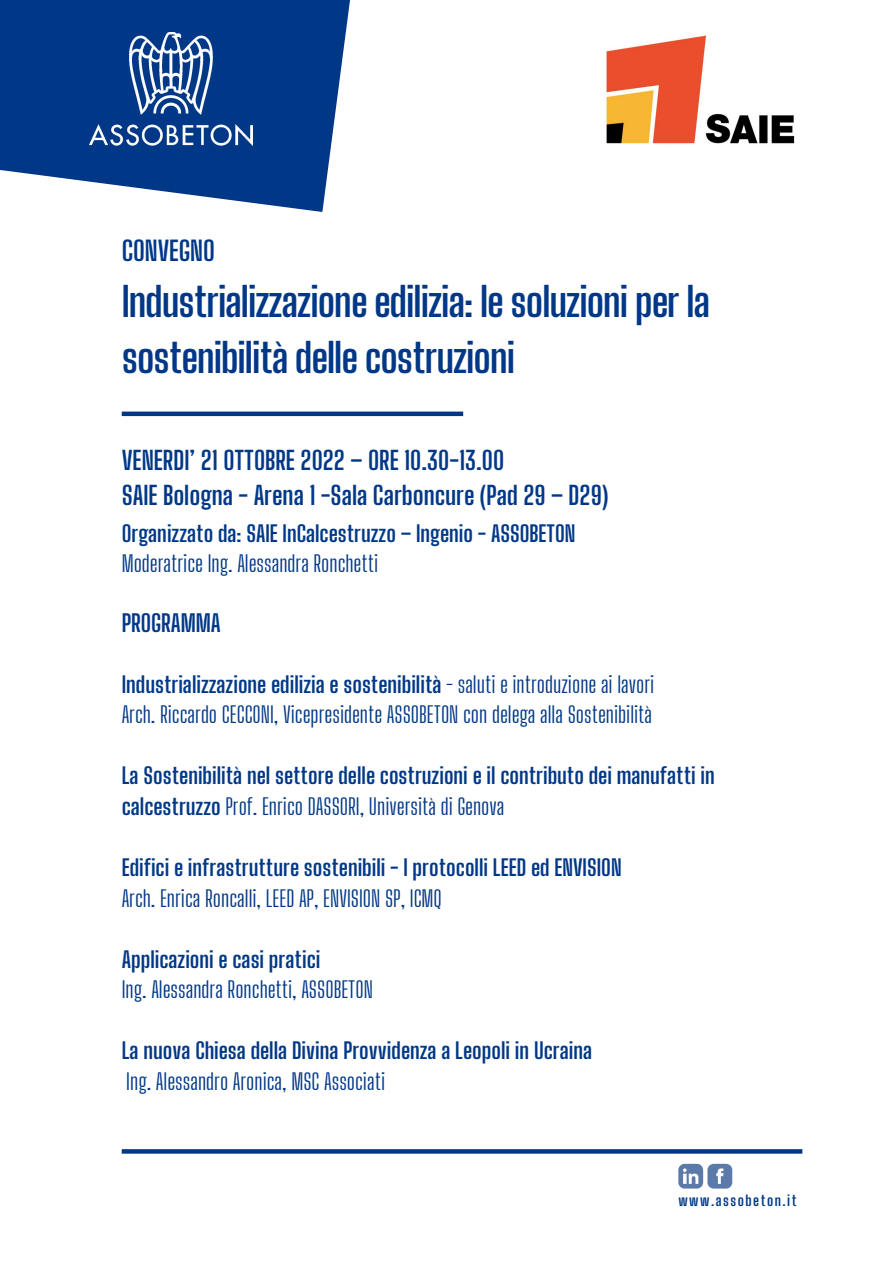
<style>
.page{position:relative;width:894px;height:1264px;background:#fff}
.page>*{position:absolute;margin:0;border:0;box-sizing:border-box;transform-origin:0 0}
.t1{font:700 40.35px/56.2px "Big Shoulders Display";letter-spacing:-.025em;color:#003887}
.t2{font:700 26.85px "Big Shoulders Display";color:#003887}
.t3{font:700 25.35px/35px "Big Shoulders Display";color:#003887}
.t4{font:700 23.55px "Big Shoulders Display";color:#003887}
.t5{font:700 22.2px/30.6px "Big Shoulders Display";color:#003887}
.t6{font:22.2px/30.6px "Big Shoulders Display";color:#003887}
.t7{font:700 14.4px "Big Shoulders Display";letter-spacing:.105em;color:#003887}
.s1{font-weight:700}
.s2{font-weight:400}
</style>
<div class="page">
<div style="left:122px;top:411px;width:341px;height:5px;background:#003887"></div>
<svg style="left:0;top:0;width:350px;height:212px;fill:#003887"></svg>
<img style="left:89px;top:33px;width:164px;height:113px">
<svg style="left:122px;top:1149px;width:680px;height:4px;background:#0a408c"></svg>
<img style="left:606px;top:35px;width:189px;height:109px">
<svg style="left:678px;top:1163px;width:54px;height:25px"></svg>
<p class="t2" style="left:122px;top:235px;width:95px">CONVEGNO</p>
<h1 class="t1" style="left:122px;top:273px;width:589px">Industrializzazione edilizia: le soluzioni per la sostenibilità delle costruzioni</h1>
<p class="t3" style="left:122px;top:442px;width:488px">VENERDI’ 21 OTTOBRE 2022 – ORE 10.30-13.00<br>SAIE Bologna - Arena 1 -Sala Carboncure (Pad 29 – D29)</p>
<p class="t5" style="left:122px;top:518px;width:455px">Organizzato da: SAIE InCalcestruzzo – Ingenio - ASSOBETON</p>
<p class="t6" style="left:122px;top:548px;width:258px">Moderatrice Ing. Alessandra Ronchetti</p>
<p class="t4" style="left:122px;top:609px;width:101px">PROGRAMMA</p>
<p class="t6" style="left:122px;top:668px;width:534px"><span class="s1">Industrializzazione edilizia e sostenibilità</span> - saluti e introduzione ai lavori<br>Arch. Riccardo CECCONI, Vicepresidente ASSOBETON con delega alla Sostenibilità</p>
<p class="t5" style="left:122px;top:760px;width:594px">La Sostenibilità nel settore delle costruzioni e il contributo dei manufatti in calcestruzzo <span class="s2">Prof. Enrico DASSORI, Università di Genova</span></p>
<p class="t5" style="left:122px;top:852px;width:501px">Edifici e infrastrutture sostenibili - I protocolli LEED ed ENVISION</p>
<p class="t6" style="left:122px;top:882px;width:321px">Arch. Enrica Roncalli, LEED AP, ENVISION SP, ICMQ</p>
<p class="t5" style="left:122px;top:943px;width:200px">Applicazioni e casi pratici</p>
<p class="t6" style="left:122px;top:974px;width:253px">Ing. Alessandra Ronchetti, ASSOBETON</p>
<p class="t5" style="left:122px;top:1035px;width:472px">La nuova Chiesa della Divina Provvidenza a Leopoli in Ucraina</p>
<p class="t6" style="left:126px;top:1065px;width:260px">Ing. Alessandro Aronica, MSC Associati</p>
<p class="t7" style="left:678px;top:1191px;width:120px">www.assobeton.it</p>
</div>
